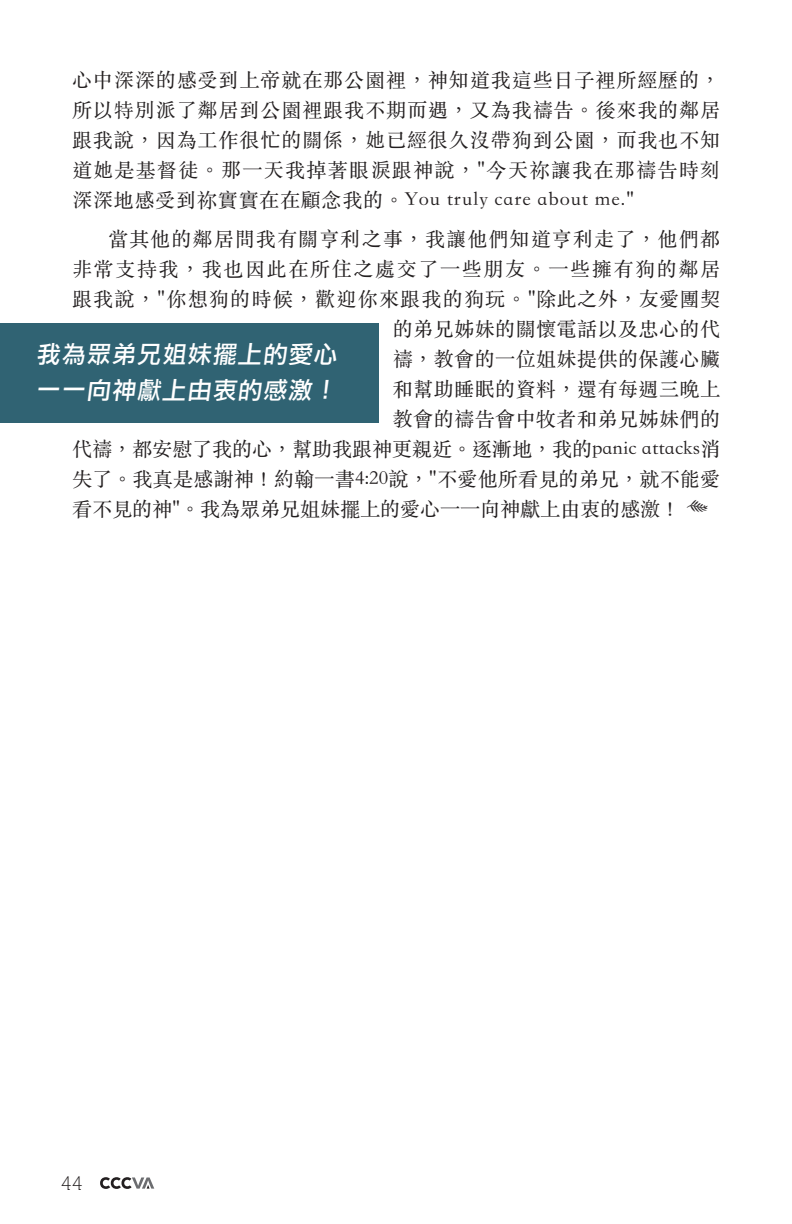
<style>
.page{position:relative;width:792px;height:1224px;background:#fff}
.page>*{position:absolute;margin:0;border:0;box-sizing:border-box;transform-origin:0 0}
.t1{font:24px/36px "Li Gothic Med";color:#fff}
.t2{font:20px/30px "ST Songti TC Regular";letter-spacing:.025em;color:#231f20;text-align:justify}
.t3{font:20px "ST Songti TC Regular";color:#231f20}
.t4{font:20px "ST Songti TC Regular";letter-spacing:.065em;color:#231f20}
.t5{font:20px "ST Songti TC Regular";letter-spacing:.085em;color:#231f20}
.t6{font:20px "ST Songti TC Regular";letter-spacing:.055em;color:#231f20}
.t7{font:20px "Nilland";color:#231f20}
</style>
<div class="page">
<svg style="left:100px;top:1177px;width:54px;height:12px"></svg>
<div style="left:0;top:324px;width:378px;height:99px;background:#306373"></div>
<p class="t2" style="left:72px;top:64px;width:650px">心中深深的感受到上帝就在那公園裡，神知道我這些日子裡所經歷的，所以特別派了鄰居到公園裡跟我不期而遇，又為我禱告。後來我的鄰居跟我說，因為工作很忙的關係，她已經很久沒帶狗到公園，而我也不知道她是基督徒。那一天我掉著眼淚跟神說，"今天祢讓我在那禱告時刻深深地感受到祢實實在在顧念我的。You truly care about me."</p>
<p class="t6" style="left:108px;top:227px;width:613px">當其他的鄰居問我有關亨利之事，我讓他們知道亨利走了，他們都</p>
<p class="t5" style="left:72px;top:257px;width:650px">非常支持我，我也因此在所住之處交了一些朋友。一些擁有狗的鄰居</p>
<p class="t4" style="left:72px;top:287px;width:650px">跟我說，"你想狗的時候，歡迎你來跟我的狗玩。"除此之外，友愛團契</p>
<p class="t2" style="left:393px;top:313px;width:329px">的弟兄姊妹的關懷電話以及忠心的代</p>
<p class="t2" style="left:393px;top:343px;width:329px">禱，教會的一位姐妹提供的保護心臟</p>
<p class="t2" style="left:393px;top:373px;width:329px">和幫助睡眠的資料，還有每週三晚上</p>
<p class="t2" style="left:393px;top:403px;width:329px">教會的禱告會中牧者和弟兄姊妹們的</p>
<p class="t3" style="left:72px;top:437px;width:649px">代禱，都安慰了我的心，幫助我跟神更親近。逐漸地，我的panic attacks消</p>
<p class="t2" style="left:72px;top:463px;width:650px">失了。我真是感謝神！約翰一書4:20說，"不愛他所看見的弟兄，就不能愛</p>
<p class="t3" style="left:72px;top:497px;width:610px">看不見的神"。我為眾弟兄姐妹擺上的愛心一一向神獻上由衷的感激！</p>
<p class="t1" style="left:36px;top:336px;width:306px">我為眾弟兄姐妹擺上的愛心一一向神獻上由衷的感激！</p>
<p class="t7" style="left:61px;top:1172px;width:23px">44</p>
</div>
